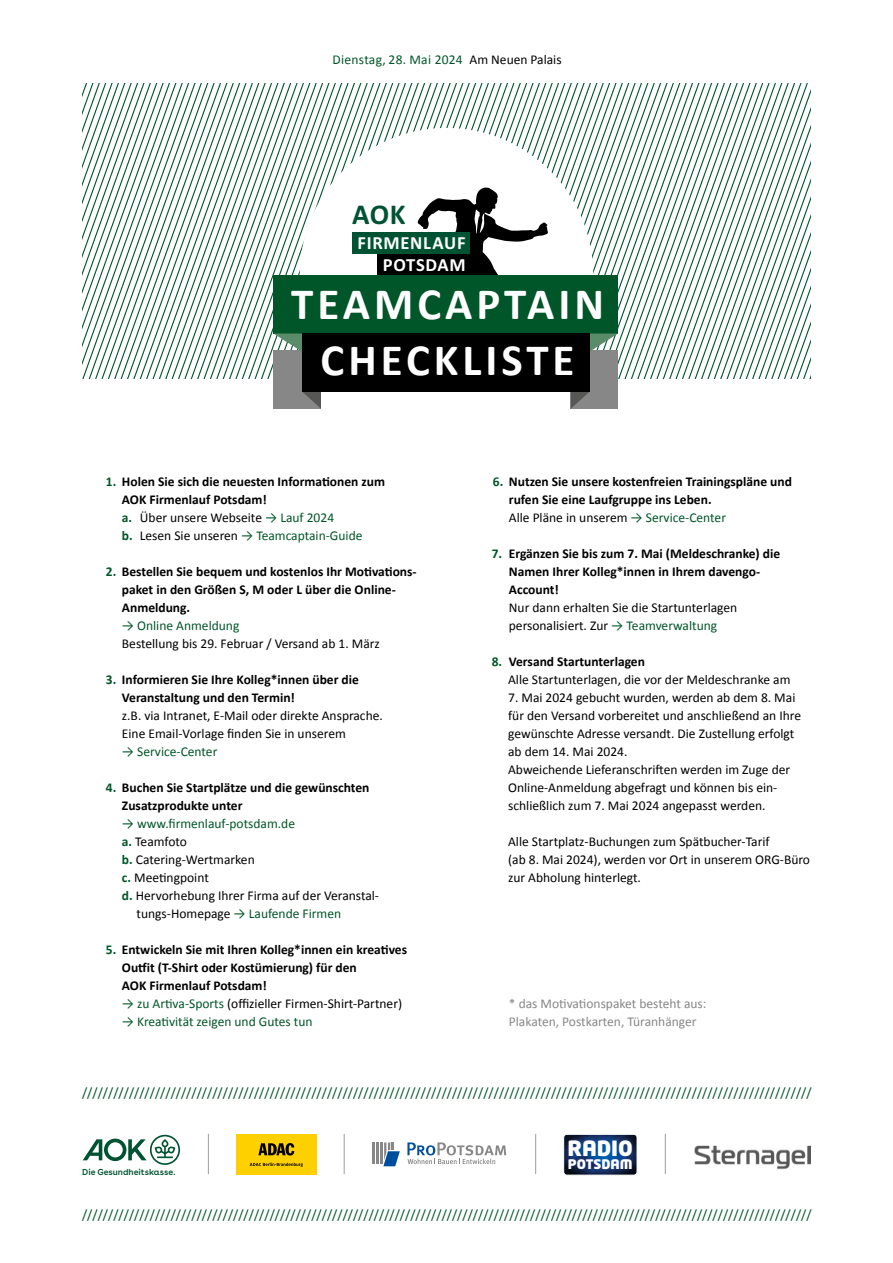
<style>
.page{position:relative;width:893px;height:1263px;background:#fff}
.page>*{position:absolute;margin:0;border:0;box-sizing:border-box;transform-origin:0 0}
.t1{font:700 45px/55.5px "Calibri";letter-spacing:.09em;color:#fff;text-align:center}
.t2{font:700 28.8px "Calibri";color:#005332}
.t3{font:900 20.85px "Neo Tech Std";letter-spacing:-.005em;color:#fff}
.t4{font:700 18.6px/21.5px "Calibri";letter-spacing:.04em;color:#fff;text-align:right}
.t5{font:13.5px/18px "Calibri";color:#000}
.t6{font:700 13.5px/18px "Calibri";color:#000}
.t7{font:13.5px "Calibri";color:#005628}
.t8{font:13.5px/18px "Calibri";color:#878787}
.t9{font:900 13.05px "Neo Tech Std";color:#fff}
.t10{font:600 8.55px "AOK Buenos Aires";color:#005332}
.s1{color:#000}
.s2{font-family:"Futura";font-weight:500;font-size:21px;color:#fff}
.s3{color:#005628}
.s4{font-weight:400}
.s5{font-weight:400;color:#005628}
.s6{font-weight:700;color:#005628}
.s7{font-weight:700}
</style>
<div class="page">
<svg style="left:83px;top:83px;width:684px;height:295px"></svg>
<svg style="left:767px;top:83px;width:43px;height:295px"></svg>
<div style="left:300px;top:128px;width:293px;height:293px;background:#fff;border-radius:50%"></div>
<div style="left:352px;top:232px;width:118px;height:22px;background:#005332"></div>
<div style="left:377px;top:254px;width:93px;height:22px;background:#000"></div>
<div style="left:571px;top:351px;width:47px;height:58px;background:#878787"></div>
<svg style="left:571px;top:392px;width:18px;height:16px"></svg>
<div style="left:274px;top:351px;width:47px;height:58px;background:#878787"></div>
<svg style="left:303px;top:392px;width:18px;height:17px"></svg>
<div style="left:274px;top:275px;width:344px;height:58px;background:#005628"></div>
<svg style="left:417px;top:187px;width:201px;height:164px"></svg>
<svg style="left:274px;top:333px;width:28px;height:19px"></svg>
<div style="left:302px;top:333px;width:288px;height:59px;background:#000"></div>
<hr style="left:208px;top:1134px;width:1px;height:40px;background:#9d9d9c">
<hr style="left:344px;top:1134px;width:1px;height:40px;background:#9d9d9c">
<hr style="left:535px;top:1134px;width:1px;height:40px;background:#9d9d9c">
<hr style="left:665px;top:1134px;width:1px;height:40px;background:#9d9d9c">
<svg style="left:83px;top:1135px;width:97px;height:30px"></svg>
<hr style="left:373px;top:1142px;width:2px;height:22px;background:#878787">
<hr style="left:380px;top:1142px;width:3px;height:22px;background:#878787">
<hr style="left:376px;top:1142px;width:3px;height:22px;background:#878787">
<svg style="left:407px;top:1142px;width:99px;height:22px"></svg>
<svg style="left:383px;top:1142px;width:17px;height:24px"></svg>
<img style="left:565px;top:1134px;width:72px;height:41px">
<div style="left:563px;top:1134px;width:74px;height:41px;border:1px solid #fff;border-radius:3px"></div>
<div style="left:236px;top:1134px;width:80px;height:41px;background:#ffd000"></div>
<svg style="left:258px;top:1143px;width:36px;height:12px"></svg>
<svg style="left:250px;top:1162px;width:53px;height:5px"></svg>
<img style="left:694px;top:1145px;width:116px;height:24px">
<p class="t7" style="left:333px;top:51px;width:231px">Dienstag, 28. Mai 2024 <span class="s1">Am Neuen Palais</span></p>
<h2 class="t2" style="left:352px;top:196px;width:55px">AOK</h2>
<h3 class="t4" style="left:357px;top:232px;width:110px">FIRMENLAUF<br>POTSDAM</h3>
<h1 class="t1" style="left:291px;top:277px;width:314px">TEAMCAPTAIN<br>CHECKLISTE</h1>
<p class="t6" style="left:122px;top:473px;width:265px;text-indent:-39px"><span class="s2">O</span> <span class="s3">1.</span> Holen Sie sich die neuesten Informationen zum AOK Firmenlauf Potsdam!<br><span class="s3">a.</span> <span class="s4">Über unsere Webseite</span> <span class="s5">→ Lauf 2024<br></span><span class="s3">b.</span> <span class="s4">Lesen Sie unseren</span> <span class="s5">→ Teamcaptain-Guide</span></p>
<p class="t6" style="left:122px;top:563px;width:296px;text-indent:-39px"><span class="s2">O</span> <span class="s3">2.</span> Bestellen Sie bequem und kostenlos Ihr Motivations&shy;paket in den Größen S, M oder L über die Online-<br>Anmeldung.</p>
<p class="t7" style="left:122px;top:617px;width:119px">→ Online Anmeldung</p>
<p class="t5" style="left:122px;top:635px;width:259px">Bestellung bis 29. Februar / Versand ab 1. März</p>
<p class="t6" style="left:122px;top:671px;width:238px;text-indent:-39px"><span class="s2">O</span> <span class="s3">3.</span> Informieren Sie Ihre Kolleg*innen über die<br>Veranstaltung und den Termin!</p>
<p class="t5" style="left:122px;top:707px;width:262px">z.B. via Intranet, E-Mail oder direkte Ansprache.<br>Eine Email-Vorlage finden Sie in unserem</p>
<p class="t7" style="left:122px;top:743px;width:97px">→ Service-Center</p>
<p class="t6" style="left:122px;top:779px;width:249px;text-indent:-39px"><span class="s2">O</span> <span class="s3">4.</span> Buchen Sie Startplätze und die gewünschten<br>Zusatzprodukte unter</p>
<p class="t7" style="left:122px;top:815px;width:175px">→ www.firmenlauf-potsdam.de</p>
<p class="t5" style="left:122px;top:833px;width:67px"><span class="s6">a.</span> Teamfoto</p>
<p class="t5" style="left:122px;top:851px;width:134px"><span class="s6">b.</span> Catering-Wertmarken</p>
<p class="t5" style="left:122px;top:869px;width:88px"><span class="s6">c.</span> Meetingpoint</p>
<p class="t5" style="left:122px;top:887px;width:259px"><span class="s6">d.</span> Hervorhebung Ihrer Firma auf der Veranstal-</p>
<p class="t7" style="left:137px;top:905px;width:206px"><span class="s1">tungs-Homepage</span> → Laufende Firmen</p>
<p class="t6" style="left:122px;top:941px;width:287px;text-indent:-39px"><span class="s2">O</span> <span class="s3">5.</span> Entwickeln Sie mit Ihren Kolleg*innen ein kreatives<br>Outfit (T-Shirt oder Kostümierung) für den<br>AOK Firmenlauf Potsdam!</p>
<p class="t5" style="left:122px;top:995px;width:282px"><span class="s3">→ zu Artiva-Sports</span> (offizieller Firmen-Shirt-Partner)</p>
<p class="t7" style="left:122px;top:1013px;width:192px">→ Kreativität zeigen und Gutes tun</p>
<p class="t6" style="left:509px;top:473px;width:285px;text-indent:-39px"><span class="s2">O</span> <span class="s3">6.</span> Nutzen Sie unsere kostenfreien Trainingspläne und rufen Sie eine Laufgruppe ins Leben.<br><span class="s4">Alle Pläne in unserem</span> <span class="s5">→ Service-Center</span></p>
<p class="t6" style="left:509px;top:545px;width:273px;text-indent:-39px"><span class="s2">O</span> <span class="s3">7.</span> Ergänzen Sie bis zum 7. Mai (Meldeschranke) die<br>Namen Ihrer Kolleg*innen in Ihrem davengo-<br>Account!</p>
<p class="t5" style="left:509px;top:599px;width:230px">Nur dann erhalten Sie die Startunterlagen personalisiert. Zur <span class="s3">→ Teamverwaltung</span></p>
<p class="t5" style="left:508px;top:653px;width:284px;text-indent:-38px"><span class="s2">O</span> <span class="s6">8.</span> <span class="s7">Versand Startunterlagen<br></span>Alle Startunterlagen, die vor der Meldeschranke am</p>
<p class="t5" style="left:508px;top:689px;width:294px">7. Mai 2024 gebucht wurden, werden ab dem 8. Mai für den Versand vorbereitet und anschließend an Ihre gewünschte Adresse versandt. Die Zustellung erfolgt ab dem 14. Mai 2024.<br>Abweichende Lieferanschriften werden im Zuge der Online-Anmeldung abgefragt und können bis ein&shy;schließlich zum 7. Mai 2024 angepasst werden.</p>
<p class="t5" style="left:508px;top:833px;width:303px">Alle Startplatz-Buchungen zum Spätbucher-Tarif<br>(ab 8. Mai 2024), werden vor Ort in unserem ORG-Büro zur Abholung hinterlegt.</p>
<p class="t8" style="left:509px;top:995px;width:199px">* das Motivationspaket besteht aus:<br>Plakaten, Postkarten, Türanhänger</p>
<p class="t7" style="left:82px;top:1084px;width:731px">////////////////////////////////////////////////////////////////////////////////////////////////////////////////////////////////////////////</p>
<p class="t10" style="left:82px;top:1165px;width:95px">Die Gesundheitskasse.</p>
<h3 class="t3" style="left:567px;top:1134px;width:67px">RADIO</h3>
<p class="t9" style="left:568px;top:1155px;width:66px">POTSDAM</p>
<p class="t7" style="left:82px;top:1206px;width:731px">////////////////////////////////////////////////////////////////////////////////////////////////////////////////////////////////////////////</p>
</div>
